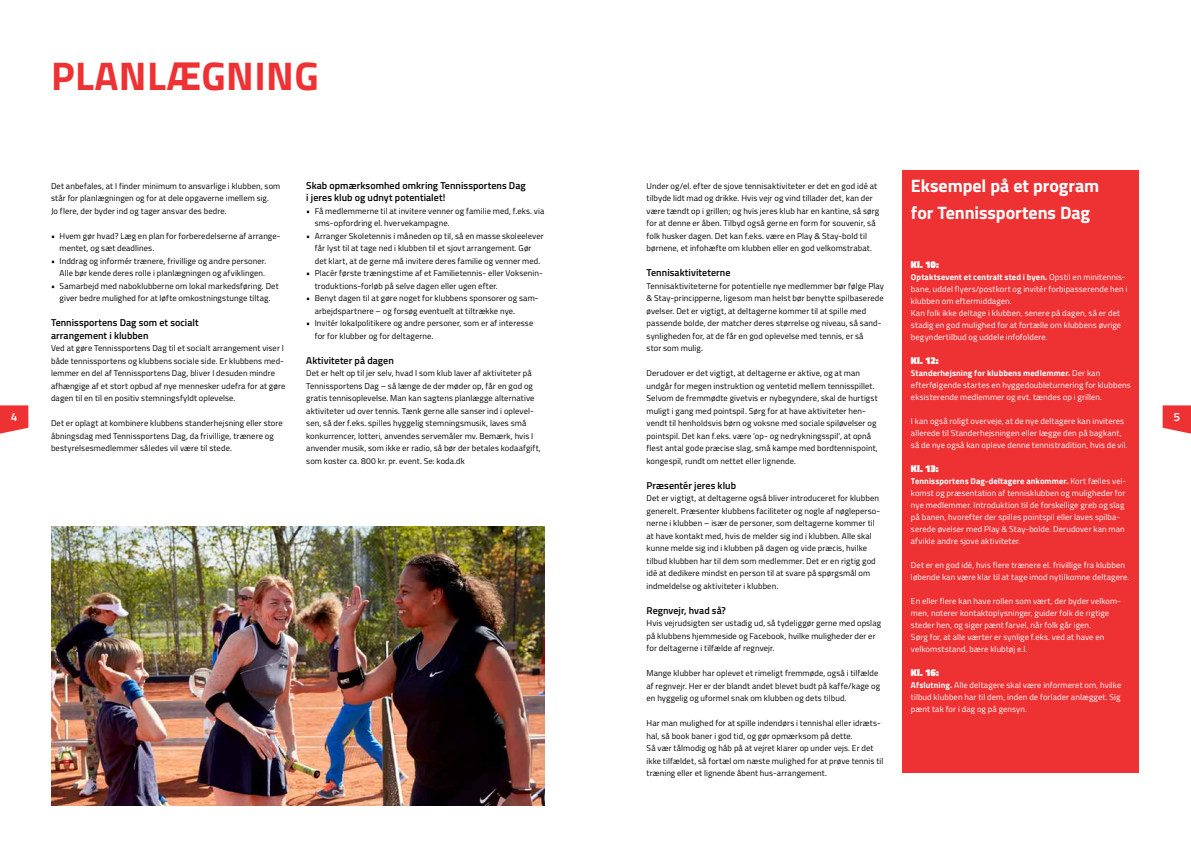
<style>
.page{position:relative;width:1191px;height:842px;background:#fff}
.page>*{position:absolute;margin:0;border:0;box-sizing:border-box;transform-origin:0 0}
.t1{font:700 40px "Titillium";letter-spacing:.01em;color:#ee3133}
.t2{font:700 18px/27px "Titillium";letter-spacing:-.005em;color:#fff}
.t3{font:600 12px "Titillium";color:#fff}
.t4{font:600 10px/12.5px "Titillium";letter-spacing:.005em;color:#000}
.t5{font:900 10px "Titillium";color:#fff}
.t6{font:8.5px/12.5px "Titillium";letter-spacing:.01em;color:#000}
.t7{font:8.5px/12px "Titillium";letter-spacing:.01em;color:#fff}
.s1{font-weight:700}
</style>
<div class="page">
<img style="left:51px;top:526px;width:493px;height:279px">
<div style="left:902px;top:170px;width:237px;height:602px;background:#ee3133"></div>
<svg style="left:0;top:405px;width:28px;height:29px"></svg>
<svg style="left:1162px;top:405px;width:29px;height:29px"></svg>
<h1 class="t1" style="left:51px;top:45px;width:269px">PLANLÆGNING</h1>
<h2 class="t2" style="left:911px;top:171px;width:190px">Eksempel på et program for Tennissportens Dag</h2>
<p class="t5" style="left:911px;top:257px;width:30px">Kl. 10:</p>
<p class="t7" style="left:911px;top:271px;width:218px"><span class="s1">Optaktsevent et centralt sted i byen.</span> Opstil en minitennis&shy;bane, uddel flyers/postkort og invitér forbipasserende hen i klubben om eftermiddagen.<br>Kan folk ikke deltage i klubben, senere på dagen, så er det stadig en god mulighed for at fortælle om klubbens øvrige begyndertilbud og uddele infofoldere.</p>
<p class="t5" style="left:911px;top:353px;width:29px">Kl. 12:</p>
<p class="t7" style="left:911px;top:367px;width:221px"><span class="s1">Standerhejsning for klubbens medlemmer.</span> Der kan efterfølgende startes en hyggedoubleturnering for klubbens eksisterende medlemmer og evt. tændes op i grillen.</p>
<p class="t7" style="left:911px;top:415px;width:218px">I kan også roligt overveje, at de nye deltagere kan inviteres allerede til Standerhejsningen eller lægge den på bagkant, så de nye også kan opleve denne tennistradition, hvis de vil.</p>
<p class="t5" style="left:911px;top:461px;width:29px">Kl. 13:</p>
<p class="t7" style="left:911px;top:475px;width:217px"><span class="s1">Tennissportens Dag-deltagere ankommer.</span> Kort fælles vel&shy;komst og præsentation af tennisklubben og muligheder for nye medlemmer. Introduktion til de forskellige greb og slag på banen, hvorefter der spilles pointspil eller laves spilba&shy;serede øvelser med Play &amp; Stay-bolde. Derudover kan man afvikle andre sjove aktiviteter.</p>
<p class="t7" style="left:911px;top:559px;width:220px">Det er en god idé, hvis flere trænere el. frivillige fra klubben løbende kan være klar til at tage imod nytilkomne deltagere.</p>
<p class="t7" style="left:911px;top:595px;width:211px">En eller flere kan have rollen som vært, der byder velkom&shy;men, noterer kontaktoplysninger, guider folk de rigtige steder hen, og siger pænt farvel, når folk går igen.<br>Sørg for, at alle værter er synlige f.eks. ved at have en velkomststand, bære klubtøj e.l.</p>
<p class="t5" style="left:911px;top:665px;width:29px">Kl. 16:</p>
<p class="t7" style="left:911px;top:679px;width:212px;text-align:justify"><span class="s1">Afslutning.</span> Alle deltagere skal være informeret om, hvilke tilbud klubben har til dem, inden de forlader anlægget. Sig pænt tak for i dag og på gensyn.</p>
<p class="t4" style="left:306px;top:178px;width:221px">Skab opmærksomhed omkring Tennissportens Dag i jeres klub og udnyt potentialet!</p>
<p class="t6" style="left:315px;top:204px;width:231px;text-indent:-8px">• Få medlemmerne til at invitere venner og familie med, f.eks. via sms-opfordring el. hvervekampagne.</p>
<p class="t6" style="left:306px;top:229px;width:239px;text-align:center">• Arranger Skoletennis i måneden op til, så en masse skoleelever får lyst til at tage ned i klubben til et sjovt arrangement. Gør<br>det klart, at de gerne må invitere deres familie og venner med.</p>
<p class="t6" style="left:315px;top:266px;width:230px;text-indent:-8px">• Placér første træningstime af et Familietennis- eller Voksenin&shy;troduktions-forløb på selve dagen eller ugen efter.</p>
<p class="t6" style="left:315px;top:291px;width:225px;text-indent:-8px">• Benyt dagen til at gøre noget for klubbens sponsorer og sam&shy;arbejdspartnere – og forsøg eventuelt at tiltrække nye.</p>
<p class="t6" style="left:315px;top:316px;width:220px;text-indent:-8px">• Invitér lokalpolitikere og andre personer, som er af interesse for for klubber og for deltagerne.</p>
<p class="t4" style="left:306px;top:353px;width:89px">Aktiviteter på dagen</p>
<p class="t6" style="left:306px;top:366px;width:236px">Det er helt op til jer selv, hvad I som klub laver af aktiviteter på Tennissportens Dag – så længe de der møder op, får en god og gratis tennisoplevelse. Man kan sagtens planlægge alternative aktiviteter ud over tennis. Tænk gerne alle sanser ind i oplevel&shy;sen, så der f.eks. spilles hyggelig stemningsmusik, laves små konkurrencer, lotteri, anvendes servemåler mv. Bemærk, hvis I anvender musik, som ikke er radio, så bør der betales kodaafgift, som koster ca. 800 kr. pr. event. Se: koda.dk</p>
<p class="t6" style="left:646px;top:179px;width:234px">Under og/el. efter de sjove tennisaktiviteter er det en god idé at tilbyde lidt mad og drikke. Hvis vejr og vind tillader det, kan der være tændt op i grillen; og hvis jeres klub har en kantine, så sørg for at denne er åben. Tilbyd også gerne en form for souvenir, så folk husker dagen. Det kan f.eks. være en Play &amp; Stay-bold til børnene, et infohæfte om klubben eller en god velkomstrabat.</p>
<p class="t4" style="left:646px;top:266px;width:85px">Tennisaktiviteterne</p>
<p class="t6" style="left:646px;top:279px;width:239px">Tennisaktiviteterne for potentielle nye medlemmer bør følge Play &amp; Stay-principperne, ligesom man helst bør benytte spilbaserede øvelser. Det er vigtigt, at deltagerne kommer til at spille med passende bolde, der matcher deres størrelse og niveau, så sand&shy;synligheden for, at de får en god oplevelse med tennis, er så<br>stor som mulig.</p>
<p class="t6" style="left:646px;top:366px;width:233px">Derudover er det vigtigt, at deltagerne er aktive, og at man undgår for megen instruktion og ventetid mellem tennisspillet.<br>Selvom de fremmødte givetvis er nybegyndere, skal de hurtigst muligt i gang med pointspil. Sørg for at have aktiviteter hen&shy;vendt til henholdsvis børn og voksne med sociale spiløvelser og pointspil. Det kan f.eks. være ’op- og nedrykningsspil’, at opnå flest antal gode præcise slag, små kampe med bordtennispoint, kongespil, rundt om nettet eller lignende.</p>
<p class="t4" style="left:646px;top:478px;width:91px">Præsentér jeres klub</p>
<p class="t6" style="left:646px;top:491px;width:235px">Det er vigtigt, at deltagerne også bliver introduceret for klubben generelt. Præsenter klubbens faciliteter og nogle af nøgleperso&shy;nerne i klubben – især de personer, som deltagerne kommer til at have kontakt med, hvis de melder sig ind i klubben. Alle skal kunne melde sig ind i klubben på dagen og vide præcis, hvilke tilbud klubben har til dem som medlemmer. Det er en rigtig god idé at dedikere mindst en person til at svare på spørgsmål om indmeldelse og aktiviteter i klubben.</p>
<p class="t4" style="left:646px;top:603px;width:81px">Regnvejr, hvad så?</p>
<p class="t6" style="left:646px;top:616px;width:236px">Hvis vejrudsigten ser ustadig ud, så tydeliggør gerne med opslag på klubbens hjemmeside og Facebook, hvilke muligheder der er for deltagerne i tilfælde af regnvejr.</p>
<p class="t6" style="left:646px;top:666px;width:235px">Mange klubber har oplevet et rimeligt fremmøde, også i tilfælde af regnvejr. Her er der blandt andet blevet budt på kaffe/kage og en hyggelig og uformel snak om klubben og dets tilbud.</p>
<p class="t6" style="left:646px;top:716px;width:238px">Har man mulighed for at spille indendørs i tennishal eller idræts&shy;hal, så book baner i god tid, og gør opmærksom på dette.<br>Så vær tålmodig og håb på at vejret klarer op under vejs. Er det ikke tilfældet, så fortæl om næste mulighed for at prøve tennis til træning eller et lignende åbent hus-arrangement.</p>
<p class="t6" style="left:51px;top:179px;width:231px">Det anbefales, at I finder minimum to ansvarlige i klubben, som står for planlægningen og for at dele opgaverne imellem sig.<br>Jo flere, der byder ind og tager ansvar des bedre.</p>
<p class="t6" style="left:60px;top:229px;width:222px;text-indent:-8px">• Hvem gør hvad? Læg en plan for forberedelserne af arrange&shy;mentet, og sæt deadlines.</p>
<p class="t6" style="left:51px;top:254px;width:217px;text-align:right">• Inddrag og informér trænere, frivillige og andre personer.<br>Alle bør kende deres rolle i planlægningen og afviklingen.</p>
<p class="t6" style="left:51px;top:279px;width:229px;text-align:center">• Samarbejd med naboklubberne om lokal markedsføring. Det giver bedre mulighed for at løfte omkostningstunge tiltag.</p>
<p class="t4" style="left:51px;top:316px;width:149px">Tennissportens Dag som et socialt arrangement i klubben</p>
<p class="t6" style="left:51px;top:341px;width:236px">Ved at gøre Tennissportens Dag til et socialt arrangement viser I både tennissportens og klubbens sociale side. Er klubbens med&shy;lemmer en del af Tennissportens Dag, bliver I desuden mindre afhængige af et stort opbud af nye mennesker udefra for at gøre dagen til en til en positiv stemningsfyldt oplevelse.</p>
<p class="t6" style="left:51px;top:416px;width:233px">Det er oplagt at kombinere klubbens standerhejsning eller store åbningsdag med Tennissportens Dag, da frivillige, trænere og bestyrelsesmedlemmer således vil være til stede.</p>
<h3 class="t3" style="left:11px;top:408px;width:8px">4</h3>
<h3 class="t3" style="left:1173px;top:408px;width:8px">5</h3>
</div>
